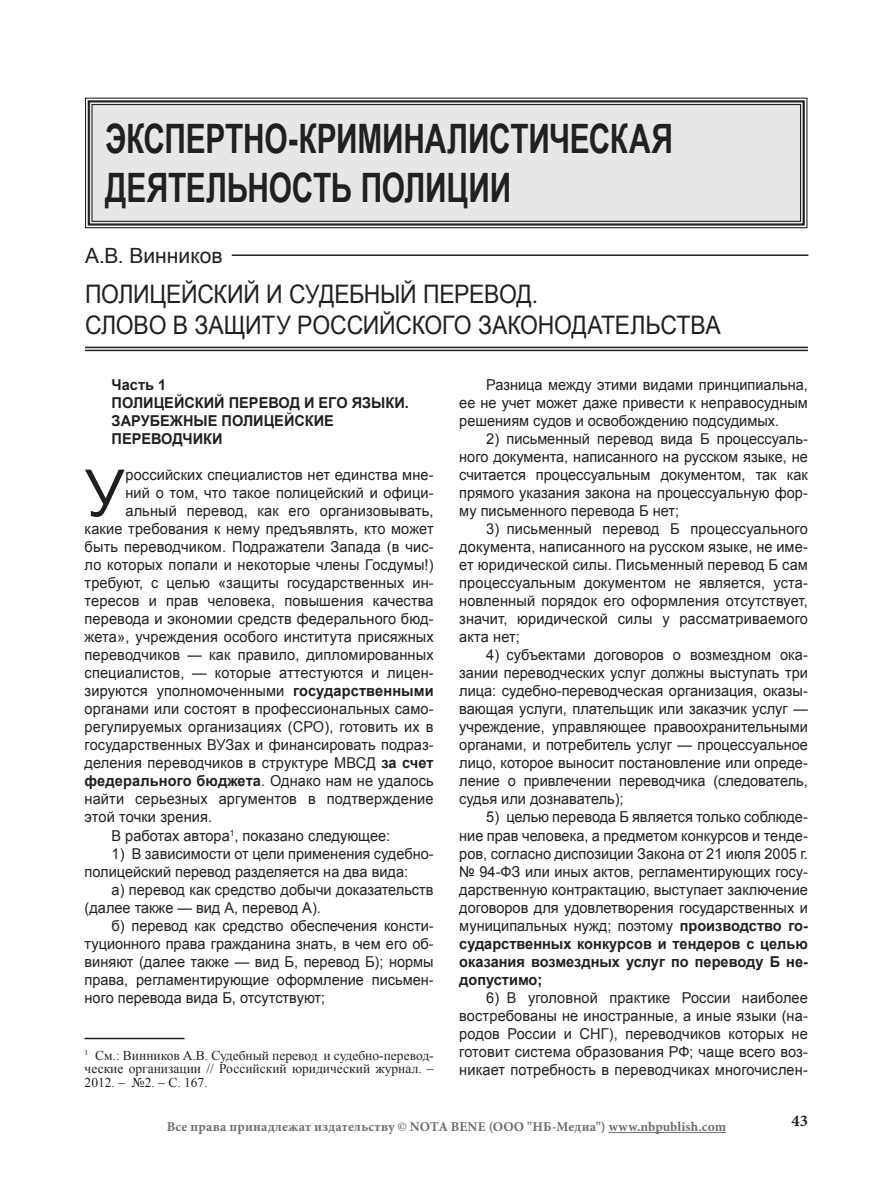
<style>
.page{position:relative;width:893px;height:1191px;background:#fff}
.page>*{position:absolute;margin:0;border:0;box-sizing:border-box;transform-origin:0 0}
.t1{font:65.25px "Arial";color:#231f20}
.t2{font:700 40.5px/48.6px "Arial Narrow";letter-spacing:-.01em;color:#231f20;scale:.9 1}
.t3{font:25.5px "Arial";letter-spacing:-.005em;color:#231f20;scale:.9 1}
.t4{font:21px "Arial";letter-spacing:.005em;color:#231f20}
.t5{font:700 16.5px "Minion Pro";color:#231f20}
.t6{font:15px/18px "Arial";letter-spacing:.01em;color:#231f20;text-align:justify}
.t7{font:700 15px/18px "Arial";color:#231f20}
.t8{font:13.5px/13.5px "Times New Roman";color:#231f20;text-align:justify}
.t9{font:700 13.5px "Minion Pro";letter-spacing:.015em;color:#6c6d70}
.s1{font-weight:700}
.s2{font-weight:400}
</style>
<div class="page">
<hr style="left:609px;top:1132px;width:117px;height:1px;background:#6c6d70">
<hr style="left:85px;top:347px;width:723px;height:1px;background:#231f20">
<hr style="left:85px;top:350px;width:723px;height:1px;background:#231f20">
<hr style="left:232px;top:254px;width:576px;height:2px;background:#231f20">
<div style="left:85px;top:97px;width:723px;height:132px;background:#e6e7e9"></div>
<div style="left:88px;top:100px;width:717px;height:126px;border:2px solid #231f20"></div>
<div style="left:91px;top:104px;width:710px;height:118px;border:1px solid #231f20"></div>
<hr style="left:85px;top:1037px;width:99px;height:2px;background:#231f20">
<h2 class="t2" style="left:105px;top:113px;width:632px">экспертно-криминалистическая деятельность полиции</h2>
<h3 class="t4" style="left:85px;top:242px;width:139px">А.В. Винников</h3>
<h3 class="t3" style="left:85px;top:278px;width:462px">Полицейски й и судебн ый перевод</h3>
<h3 class="t3" style="left:532px;top:278px;width:9px">.</h3>
<h3 class="t3" style="left:85px;top:308px;width:54px">Слово</h3>
<h3 class="t3" style="left:173px;top:308px;width:157px">в защиту росси</h3>
<h3 class="t3" style="left:379px;top:308px;width:36px">йского</h3>
<h3 class="t3" style="left:478px;top:308px;width:34px">законода</h3>
<h3 class="t3" style="left:601px;top:308px;width:117px">тельства</h3>
<p class="t7" style="left:112px;top:376px;width:299px">Часть 1<br>Полицейский перевод и его языки.<br>Зарубежные полицейские переводчики</p>
<h1 class="t1" style="left:85px;top:451px;width:41px">У</h1>
<p class="t6" style="left:125px;top:466px;width:310px">российских специалистов нет единства мне-</p>
<p class="t6" style="left:125px;top:484px;width:310px">ний о том, что такое полицейский и офици-</p>
<p class="t6" style="left:125px;top:502px;width:310px">альный перевод, как его организовывать,</p>
<p class="t6" style="left:85px;top:520px;width:351px">какие требования к нему предъявлять, кто может</p>
<p class="t6" style="left:85px;top:538px;width:351px">быть переводчиком. Подражатели Запада (в чис-</p>
<p class="t6" style="left:85px;top:556px;width:351px">ло которых попали и некоторые члены Госдумы!)</p>
<p class="t6" style="left:85px;top:574px;width:351px">требуют, с целью «защиты государственных ин-</p>
<p class="t6" style="left:85px;top:592px;width:351px">тересов и прав человека, повышения качества</p>
<p class="t6" style="left:85px;top:610px;width:351px">перевода и экономии средств федерального бюд-</p>
<p class="t6" style="left:85px;top:628px;width:351px">жета», учреждения особого института присяжных</p>
<p class="t6" style="left:85px;top:646px;width:351px">переводчиков — как правило, дипломированных</p>
<p class="t6" style="left:85px;top:664px;width:351px">специалистов, — которые аттестуются и лицен-</p>
<p class="t6" style="left:85px;top:682px;width:351px">зируются уполномоченными <span class="s1">государственными</span></p>
<p class="t6" style="left:85px;top:700px;width:351px">органами или состоят в профессиональных само-</p>
<p class="t6" style="left:85px;top:718px;width:351px">регулируемых организациях (СРО), готовить их в</p>
<p class="t6" style="left:85px;top:736px;width:351px">государственных ВУЗах и финансировать подраз-</p>
<p class="t6" style="left:85px;top:754px;width:351px">деления переводчиков в структуре МВСД <span class="s1">за счет</span></p>
<p class="t7" style="left:85px;top:772px;width:351px">федерального бюджета<span class="s2">. Однако нам не удалось</span></p>
<p class="t6" style="left:85px;top:790px;width:351px">найти серьезных аргументов в подтверждение</p>
<p class="t6" style="left:85px;top:808px;width:129px">этой точки зрения.</p>
<p class="t6" style="left:112px;top:826px;width:280px">В работах автора<sup>1</sup>, показано следующее:</p>
<p class="t6" style="left:85px;top:844px;width:351px;text-indent:27px">1) В зависимости от цели применения судебно&shy;полицейский перевод разделяется на два вида:</p>
<p class="t6" style="left:85px;top:880px;width:351px;text-indent:27px">а) перевод как средство добычи доказательств (далее также — вид А, перевод А).</p>
<p class="t6" style="left:85px;top:916px;width:351px;text-indent:27px">б) перевод как средство обеспечения консти&shy;туционного права гражданина знать, в чем его об&shy;виняют (далее также — вид Б, перевод Б); нормы права, регламентирующие оформление письмен&shy;ного перевода вида Б, отсутствуют;</p>
<p class="t8" style="left:85px;top:1048px;width:351px"><sup>1</sup> См.: Винников А.В. Судебный перевод и судебно-перевод&shy;ческие организации // Российский юридический журнал. – 2012. – №2. – С. 167.</p>
<p class="t6" style="left:459px;top:376px;width:350px;text-indent:27px">Разница между этими видами принципиальна, ее не учет может даже привести к неправосудным решениям судов и освобождению подсудимых.</p>
<p class="t6" style="left:459px;top:430px;width:350px;text-indent:27px">2) письменный перевод вида Б процессуаль&shy;ного документа, написанного на русском языке, не считается процессуальным документом, так как прямого указания закона на процессуальную фор&shy;му письменного перевода Б нет;</p>
<p class="t6" style="left:459px;top:520px;width:350px;text-indent:27px">3) письменный перевод Б процессуального документа, написанного на русском языке, не име&shy;ет юридической силы. Письменный перевод Б сам процессуальным документом не является, уста&shy;новленный порядок его оформления отсутствует, значит, юридической силы у рассматриваемого акта нет;</p>
<p class="t6" style="left:459px;top:646px;width:350px;text-indent:27px">4) субъектами договоров о возмездном ока&shy;зании переводческих услуг должны выступать три лица: судебно-переводческая организация, оказы&shy;вающая услуги, плательщик или заказчик услуг — учреждение, управляющее правоохранительными органами, и потребитель услуг — процессуальное лицо, которое выносит постановление или опреде&shy;ление о привлечении переводчика (следователь, судья или дознаватель);</p>
<p class="t6" style="left:459px;top:808px;width:350px;text-indent:27px">5) целью перевода Б является только соблюде&shy;ние прав человека, а предметом конкурсов и тенде&shy;ров, согласно диспозиции Закона от 21 июля 2005 г. № 94-ФЗ или иных актов, регламентирующих госу&shy;дарственную контрактацию, выступает заключение договоров для удовлетворения государственных и муниципальных нужд; поэтому <span class="s1">производство го&shy;сударственных конкурсов и тендеров с целью оказания возмездных услуг по переводу Б не&shy;допустимо;</span></p>
<p class="t6" style="left:459px;top:988px;width:350px;text-indent:27px">6) В уголовной практике России наиболее востребованы не иностранные, а иные языки (на&shy;родов России и СНГ), переводчиков которых не готовит система образования РФ; чаще всего воз&shy;никает потребность в переводчиках многочислен-</p>
<p class="t9" style="left:167px;top:1117px;width:561px">Все права принадлежат издательству © NOTA BENE (ООО "НБ-Медиа") www.nbpublish.com</p>
<p class="t5" style="left:791px;top:1109px;width:18px">43</p>
</div>
